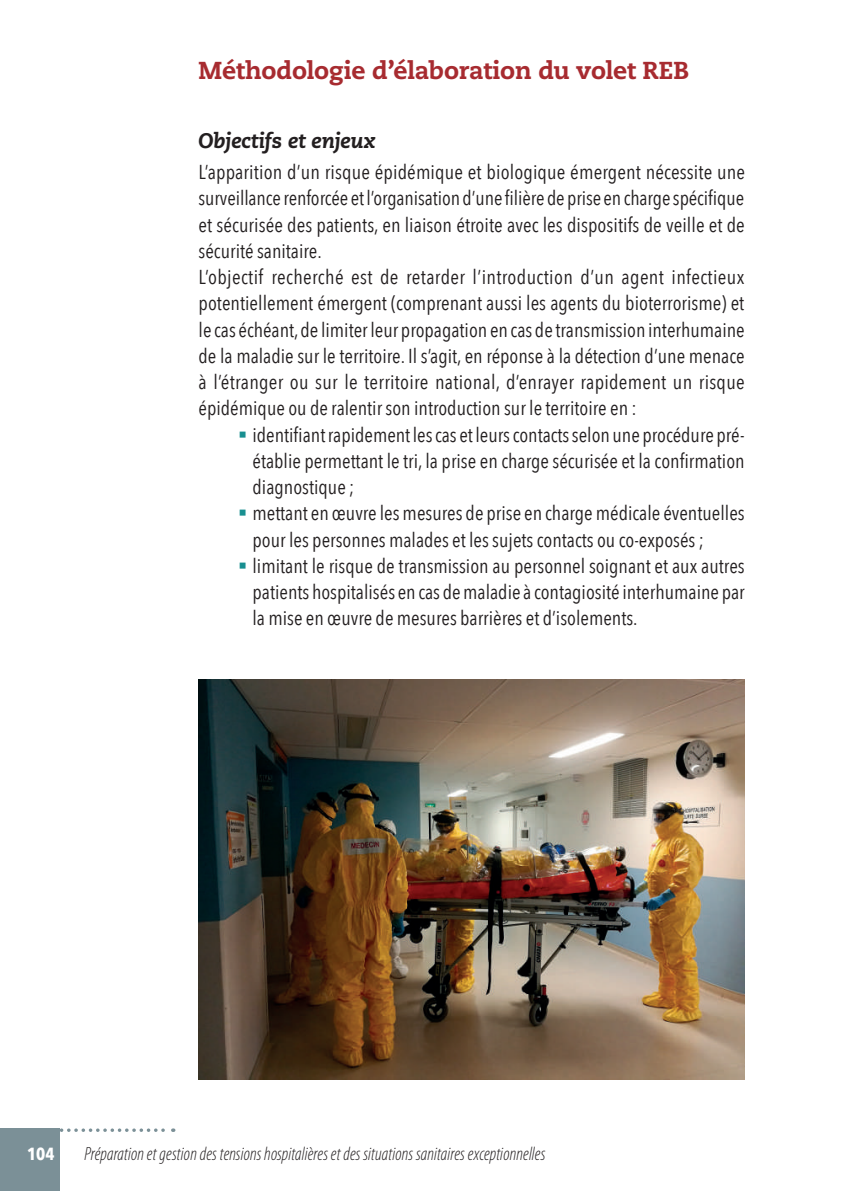
<style>
.page{position:relative;width:844px;height:1191px;background:#fff}
.page>*{position:absolute;margin:0;border:0;box-sizing:border-box;transform-origin:0 0}
.t1{font:800 24.5px "Caecilia";letter-spacing:-.01em;color:#a72b30}
.t2{font:italic 800 21px "Caecilia";letter-spacing:-.005em;color:#231f20}
.t3{font:20.12px/26.2px "Avenir Next Condensed";color:#231f20}
.t4{font:italic 300 condensed 19.25px "Myriad Pro";letter-spacing:.005em;color:#231f20;scale:.95 1}
.t5{font:700 17.5px "Avenir Next Condensed";color:#fff}
</style>
<div class="page">
<svg style="left:60px;top:1128px;width:114px;height:4px"></svg>
<div style="left:0;top:1128px;width:60px;height:63px;background:#7b9097"></div>
<img style="left:198px;top:680px;width:546px;height:399px">
<p class="t1" style="left:198px;top:55px;width:492px">Méthodologie d’élaboration du volet REB</p>
<p class="t2" style="left:198px;top:128px;width:178px">Objectifs et enjeux</p>
<p class="t3" style="left:198px;top:159px;width:548px">L’apparition d’un risque épidémique et biologique émergent nécessite une surveillance renforcée et l’organisation d’une filière de prise en charge spécifique et sécurisée des patients, en liaison étroite avec les dispositifs de veille et de sécurité sanitaire.<br>L’objectif recherché est de retarder l’introduction d’un agent infectieux potentiellement émergent (comprenant aussi les agents du bioterrorisme) et le cas échéant, de limiter leur propagation en cas de transmission interhumaine de la maladie sur le territoire. Il s’agit, en réponse à la détection d’une menace à l’étranger ou sur le territoire national, d’enrayer rapidement un risque épidémique ou de ralentir son introduction sur le territoire en :</p>
<p class="t3" style="left:252px;top:421px;width:493px">identifiant rapidement les cas et leurs contacts selon une procédure pré&shy;établie permettant le tri, la prise en charge sécurisée et la confirmation diagnostique ;<br>mettant en œuvre les mesures de prise en charge médicale éventuelles pour les personnes malades et les sujets contacts ou co-exposés ; limitant le risque de transmission au personnel soignant et aux autres patients hospitalisés en cas de maladie à contagiosité interhumaine par la mise en œuvre de mesures barrières et d’isolements.</p>
<p class="t5" style="left:27px;top:1143px;width:29px">104</p>
<p class="t4" style="left:84px;top:1142px;width:486px">Préparation et gestion des tensions hospitalières et des situations sanitaires exceptionnelles</p>
</div>
